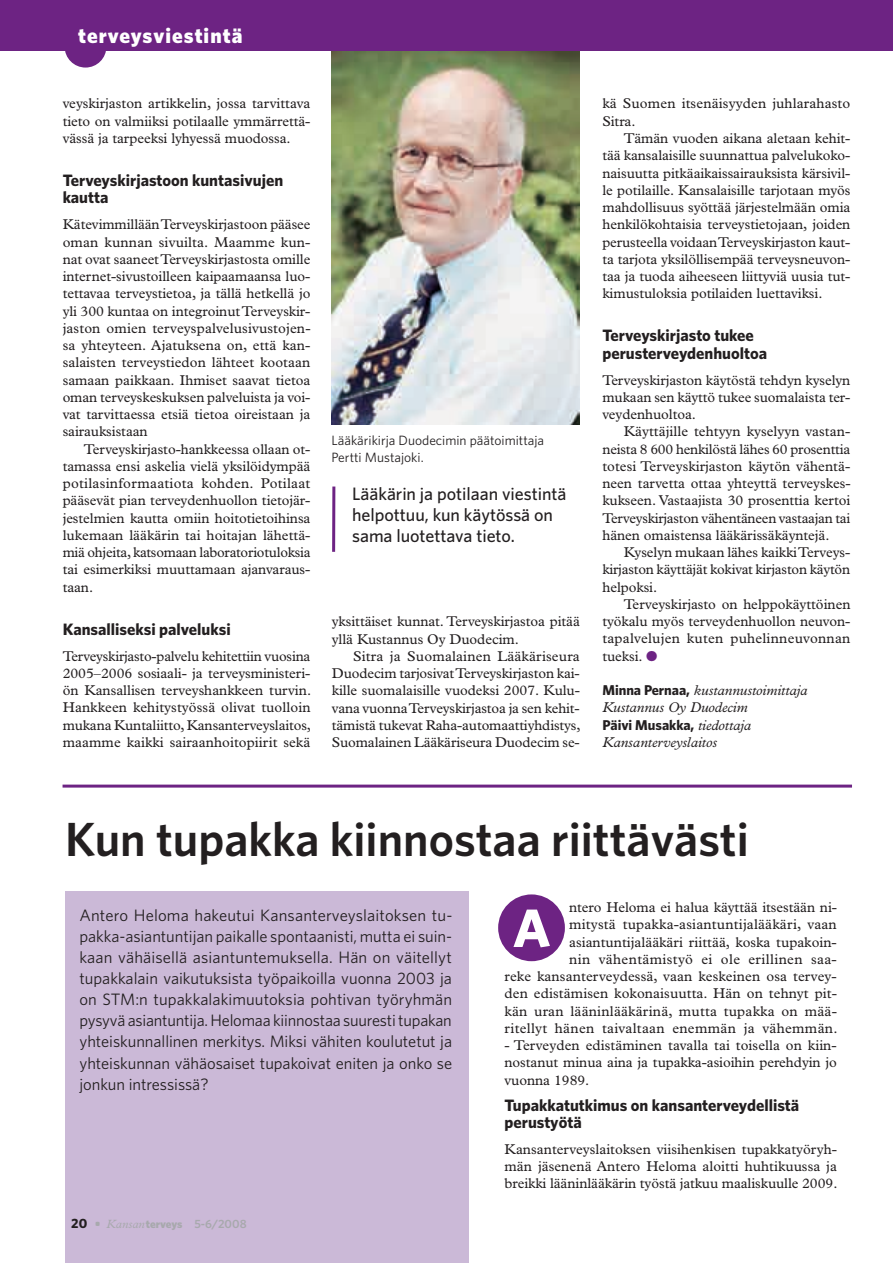
<style>
.page{position:relative;width:893px;height:1263px;background:#fff}
.page>*{position:absolute;margin:0;border:0;box-sizing:border-box;transform-origin:0 0}
.t1{font:700 54px "Whitney";color:#fff}
.t2{font:600 48px "Whitney";color:#231f20}
.t3{font:900 21px "Whitney";letter-spacing:.05em;color:#fff}
.t4{font:500 18px/21px "Whitney";letter-spacing:-.005em;color:#231f20}
.t5{font:16.5px/21px "Whitney";letter-spacing:-.005em;color:#231f20;text-align:justify}
.t6{font:700 16.5px/17.2px "Whitney";color:#231f20}
.t7{font:14.25px/17.2px "Plantin";letter-spacing:-.005em;color:#231f20;text-align:justify}
.t8{font:italic 14.25px/17.2px "Plantin";letter-spacing:-.005em;color:#231f20}
.t9{font:700 14.25px "Whitney";letter-spacing:-.005em;color:#231f20}
.t10{font:13.5px/17.2px "Whitney";color:#231f20}
.t11{font:600 12px "Whitney";color:#a8a9ad}
.s1{color:#6d2383}
.s2{font-family:"Whitney";font-weight:700;font-style:normal}
.s3{font-family:"Plantin";font-weight:400;font-style:italic}
.s4{font-weight:700;font-size:13.5px;color:#231f20}
.s5{font-weight:700}
.s6{font-weight:900;font-size:11.25px}
</style>
<div class="page">
<div style="left:65px;top:891px;width:404px;height:372px;background:#cbb9d7"></div>
<img style="left:332px;top:51px;width:248px;height:374px">
<div style="left:65px;top:26px;width:41px;height:42px;background:#6d2383;border-radius:50%"></div>
<div style="left:0;top:0;width:893px;height:51px;background:#6d2383"></div>
<hr style="left:332px;top:486px;width:3px;height:66px;background:#6d2383">
<div style="left:498px;top:894px;width:67px;height:67px;background:#6d2383;border-radius:50%"></div>
<hr style="left:63px;top:785px;width:789px;height:3px;background:#6d2383">
<h3 class="t3" style="left:78px;top:23px;width:166px">terveysviestintä</h3>
<p class="t7" style="left:63px;top:95px;width:249px">veyskirjaston artikkelin, jossa tarvittava tieto on valmiiksi potilaalle ymmärrettä&shy;vässä ja tarpeeksi lyhyessä muodossa.</p>
<p class="t6" style="left:63px;top:171px;width:222px">Terveyskirjastoon kuntasivujen kautta</p>
<p class="t7" style="left:63px;top:216px;width:249px">Kätevimmillään Terveyskirjastoon pääsee oman kunnan sivuilta. Maamme kun&shy;nat ovat saaneet Terveyskirjastosta omille internet-sivustoilleen kaipaamaansa luo&shy;tettavaa terveystietoa, ja tällä hetkellä jo yli 300 kuntaa on integroinut Terveyskir&shy;jaston omien terveyspalvelusivustojen&shy;sa yhteyteen. Ajatuksena on, että kan&shy;salaisten terveystiedon lähteet kootaan samaan paikkaan. Ihmiset saavat tietoa oman terveyskeskuksen palveluista ja voi&shy;vat tarvittaessa etsiä tietoa oireistaan ja sairauksistaan</p>
<p class="t7" style="left:63px;top:440px;width:249px;text-indent:21px">Terveyskirjasto-hankkeessa ollaan ot&shy;tamassa ensi askelia vielä yksilöidympää potilasinformaatiota kohden. Potilaat pääsevät pian terveydenhuollon tietojär&shy;jestelmien kautta omiin hoitotietoihinsa lukemaan lääkärin tai hoitajan lähettä&shy;miä ohjeita, katsomaan laboratoriotuloksia tai esimerkiksi muuttamaan ajanvaraus&shy;taan.</p>
<p class="t6" style="left:63px;top:620px;width:169px">Kansalliseksi palveluksi</p>
<p class="t7" style="left:63px;top:647px;width:250px">Terveyskirjasto-palvelu kehitettiin vuosina 2005–2006 sosiaali- ja terveysministeri&shy;ön Kansallisen terveyshankkeen turvin.<br>Hankkeen kehitystyössä olivat tuolloin mukana Kuntaliitto, Kansanterveyslaitos, maamme kaikki sairaanhoitopiirit sekä</p>
<p class="t10" style="left:331px;top:431px;width:214px">Lääkärikirja Duodecimin päätoimittaja<br>Pertti Mustajoki.</p>
<p class="t4" style="left:352px;top:483px;width:216px">Lääkärin ja potilaan viestintä helpottuu, kun käytössä on sama luotettava tieto.</p>
<p class="t7" style="left:332px;top:613px;width:250px">yksittäiset kunnat. Terveyskirjastoa pitää yllä Kustannus Oy Duodecim.</p>
<p class="t7" style="left:332px;top:648px;width:250px;text-indent:21px">Sitra ja Suomalainen Lääkäriseura Duodecim tarjosivat Terveyskirjaston kai&shy;kille suomalaisille vuodeksi 2007. Kulu&shy;vana vuonna Terveyskirjastoa ja sen kehit&shy;tämistä tukevat Raha-automaattiyhdistys, Suomalainen Lääkäriseura Duodecim se-</p>
<p class="t7" style="left:602px;top:95px;width:249px">kä Suomen itsenäisyyden juhlarahasto<br>Sitra.</p>
<p class="t7" style="left:602px;top:130px;width:250px;text-indent:21px">Tämän vuoden aikana aletaan kehit&shy;tää kansalaisille suunnattua palvelukoko&shy;naisuutta pitkäaikaissairauksista kärsivil&shy;le potilaille. Kansalaisille tarjotaan myös mahdollisuus syöttää järjestelmään omia henkilökohtaisia terveystietojaan, joiden perusteella voidaan Terveyskirjaston kaut&shy;ta tarjota yksilöllisempää terveysneuvon&shy;taa ja tuoda aiheeseen liittyviä uusia tut&shy;kimustuloksia potilaiden luettaviksi.</p>
<p class="t6" style="left:602px;top:327px;width:166px">Terveyskirjasto tukee perusterveydenhuoltoa</p>
<p class="t7" style="left:602px;top:371px;width:250px">Terveyskirjaston käytöstä tehdyn kyselyn mukaan sen käyttö tukee suomalaista ter&shy;veydenhuoltoa.</p>
<p class="t7" style="left:602px;top:423px;width:250px;text-indent:21px">Käyttäjille tehtyyn kyselyyn vastan&shy;neista 8 600 henkilöstä lähes 60 prosenttia totesi Terveyskirjaston käytön vähentä&shy;neen tarvetta ottaa yhteyttä terveyskes&shy;kukseen. Vastaajista 30 prosenttia kertoi Terveyskirjaston vähentäneen vastaajan tai hänen omaistensa lääkärissäkäyntejä.</p>
<p class="t7" style="left:602px;top:544px;width:249px;text-indent:21px">Kyselyn mukaan lähes kaikki Terveys&shy;kirjaston käyttäjät kokivat kirjaston käytön helpoksi.</p>
<p class="t7" style="left:602px;top:595px;width:250px;text-indent:21px">Terveyskirjasto on helppokäyttöinen työkalu myös terveydenhuollon neuvon&shy;tapalvelujen kuten puhelinneuvonnan tueksi. <span class="s1">●</span></p>
<p class="t8" style="left:602px;top:682px;width:207px"><span class="s2">Minna Pernaa,</span> kustannustoimittaja<br>Kustannus Oy Duodecim</p>
<p class="t9" style="left:602px;top:716px;width:150px">Päivi Musakka, <span class="s3">tiedottaja</span></p>
<p class="t8" style="left:602px;top:733px;width:116px">Kansanterveyslaitos</p>
<h2 class="t2" style="left:65px;top:810px;width:685px">Kun tupakka kiinnostaa riittävästi</h2>
<p class="t7" style="left:504px;top:899px;width:335px;text-align:right">ntero Heloma ei halua käyttää itsestään ni-<br>mitystä tupakka-asiantuntijalääkäri, vaan asiantuntijalääkäri riittää, koska tupakoin-<br>nin vähentämistyö ei ole erillinen saa-<br>reke kansanterveydessä, vaan keskeinen osa tervey&shy;den edistämisen kokonaisuutta. Hän on tehnyt pit&shy;kän uran lääninlääkärinä, mutta tupakka on mää&shy;ritellyt hänen taivaltaan enemmän ja vähemmän.</p>
<p class="t7" style="left:504px;top:1037px;width:334px">- Terveyden edistäminen tavalla tai toisella on kiin&shy;nostanut minua aina ja tupakka-asioihin perehdyin jo vuonna 1989.</p>
<p class="t6" style="left:504px;top:1096px;width:296px">Tupakkatutkimus on kansanterveydellistä perustyötä</p>
<p class="t7" style="left:504px;top:1140px;width:335px">Kansanterveyslaitoksen viisihenkisen tupakkatyöryh&shy;män jäsenenä Antero Heloma aloitti huhtikuussa ja breikki lääninlääkärin työstä jatkuu maaliskuulle 2009.</p>
<p class="t5" style="left:79px;top:905px;width:374px">Antero Heloma hakeutui Kansanterveyslaitoksen tu&shy;pakka-asiantuntijan paikalle spontaanisti, mutta ei suin&shy;kaan vähäisellä asiantuntemuksella. Hän on väitellyt tupakkalain vaikutuksista työpaikoilla vuonna 2003 ja on STM:n tupakkalakimuutoksia pohtivan työryhmän pysyvä asiantuntija. Helomaa kiinnostaa suuresti tupakan yhteiskunnallinen merkitys. Miksi vähiten koulutetut ja yhteiskunnan vähäosaiset tupakoivat eniten ja onko se jonkun intressissä?</p>
<h1 class="t1" style="left:513px;top:895px;width:39px">A</h1>
<p class="t11" style="left:71px;top:1216px;width:177px"><span class="s4">20</span> <span class="s5">•</span> <span class="s3">Kansan</span><span class="s6">terveys</span> 5-6/2008</p>
</div>
